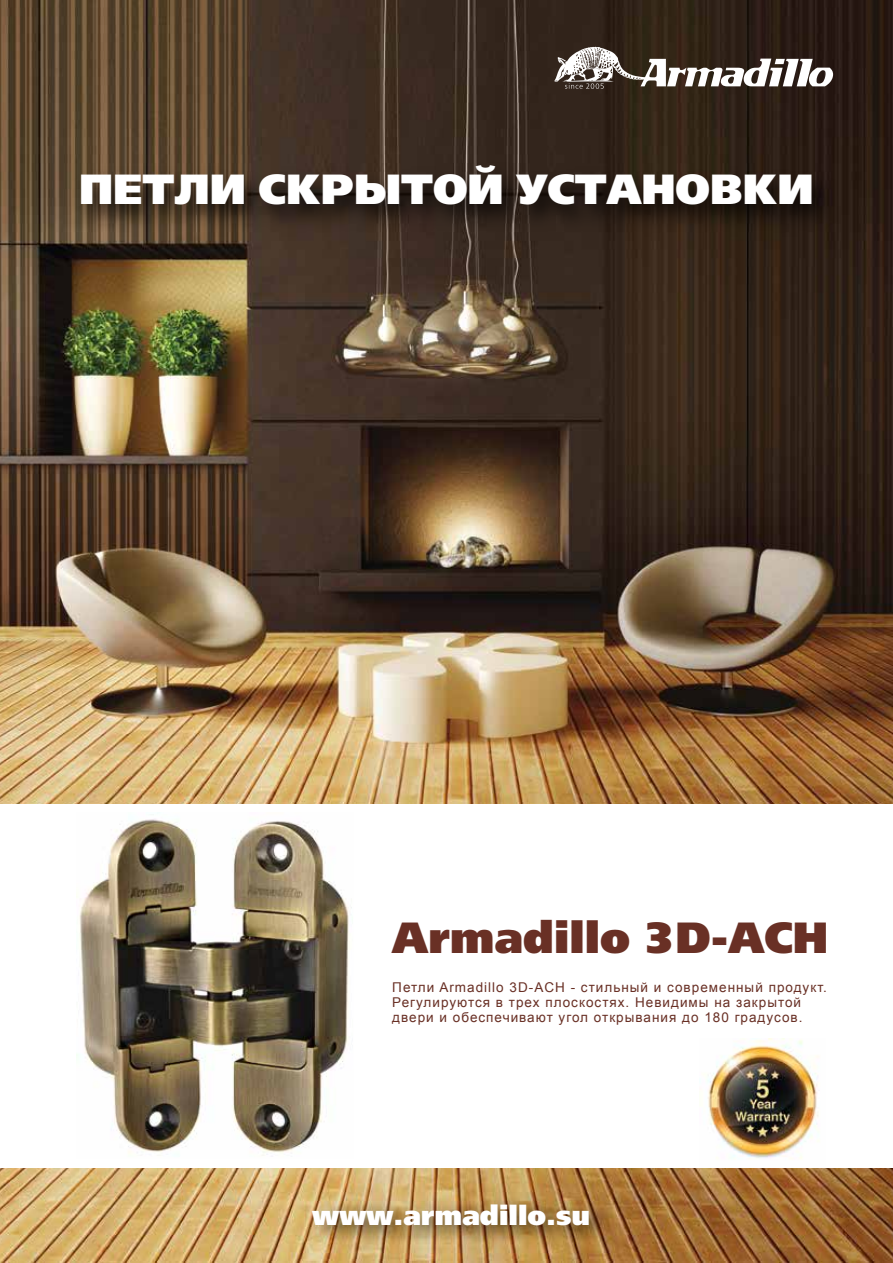
<style>
.page{position:relative;width:893px;height:1263px;background:#fff}
.page>*{position:absolute;margin:0;border:0;box-sizing:border-box;transform-origin:0 0}
.t1{font:43.5px "Free Set Black C";color:#693025}
.t2{font:42px "Free Set Black C";color:#fff}
.t3{font:27px "Free Set Black C";color:#fff}
.t4{font:13.5px/15px "Arial";letter-spacing:.075em;color:#693025}
</style>
<div class="page">
<img style="left:0;top:0;width:893px;height:804px">
<img style="left:0;top:1168px;width:893px;height:95px">
<svg style="left:554px;top:47px;width:279px;height:42px"></svg>
<img style="left:65px;top:153px;width:780px;height:94px">
<img style="left:76px;top:814px;width:276px;height:342px">
<img style="left:707px;top:1039px;width:112px;height:120px">
<img style="left:298px;top:1183px;width:323px;height:75px">
<h2 class="t2" style="left:79px;top:165px;width:736px">ПЕТЛИ СКРЫТОЙ УСТАНОВКИ</h2>
<h1 class="t1" style="left:392px;top:913px;width:438px">Armadillo 3D-ACH</h1>
<p class="t4" style="left:392px;top:980px;width:436px">Петли Armadillo 3D-ACH - стильный и современный продукт.<br>Регулируются в трех плоскостях. Невидимы на закрытой двери и обеспечивают угол открывания до 180 градусов.</p>
<h3 class="t3" style="left:312px;top:1200px;width:279px">www.armadillo.su</h3>
</div>
